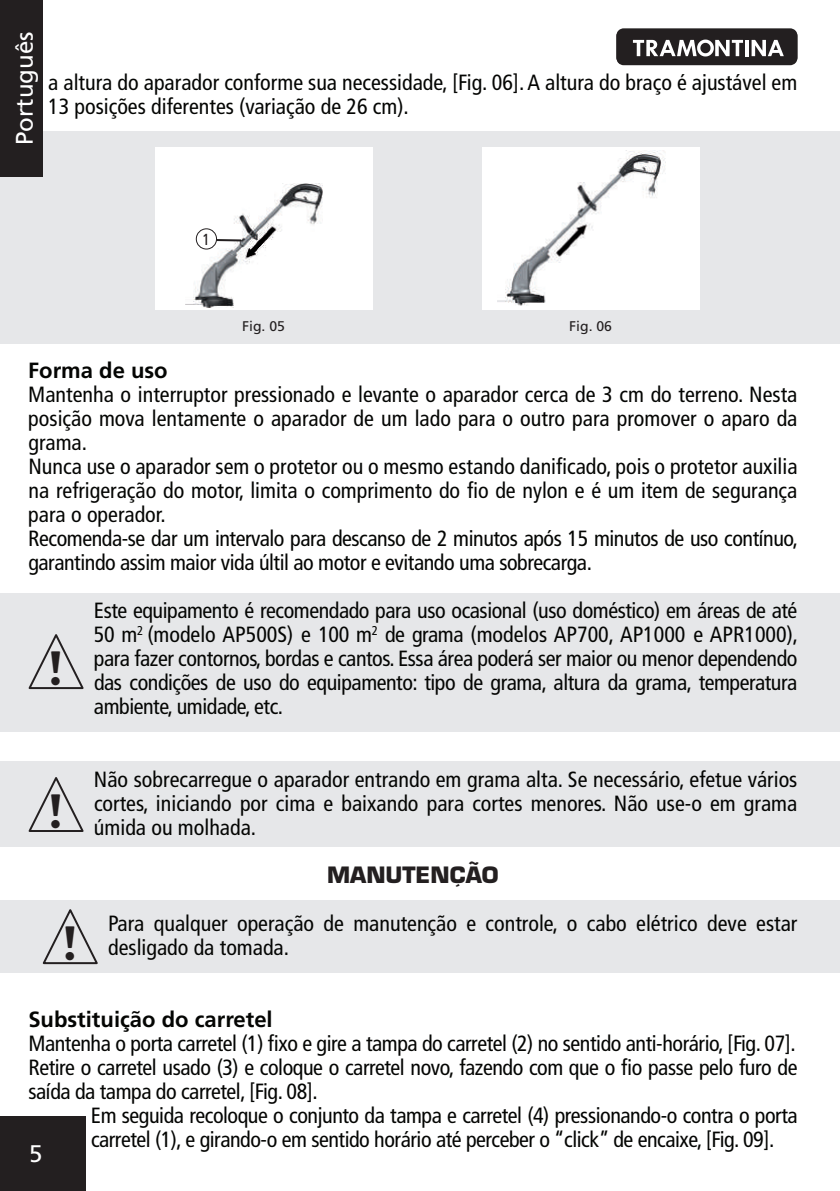
<style>
.page{position:relative;width:840px;height:1191px;background:#fff}
.page>*{position:absolute;margin:0;border:0;box-sizing:border-box;transform-origin:0 0}
.t1{font:700 47.6px "Barmeno";color:#231f20}
.t2{font:24px "Frutiger";color:#fff}
.t3{font:condensed 22px/24px "Frutiger";color:#040503}
.t4{font:condensed 22px/24px "Frutiger";letter-spacing:-.02em;color:#040503}
.t5{font:700 22px "Frutiger";color:#040503}
.t6{font:700 22px "Eurostile";color:#231f20}
.t7{font:condensed 16px "Frutiger";color:#231f20}
.t8{font:14px "Frutiger";color:#231f20}
</style>
<div class="page">
<div style="left:0;top:900px;width:839px;height:72px;background:#e6e7e9"></div>
<svg style="left:42px;top:909px;width:56px;height:56px"></svg>
<div style="left:0;top:131px;width:839px;height:213px;background:#e6e7e9"></div>
<div style="left:481px;top:147px;width:218px;height:162px;background:#fff"></div>
<img style="left:481px;top:151px;width:185px;height:155px">
<div style="left:155px;top:147px;width:217px;height:162px;background:#fff"></div>
<img style="left:185px;top:184px;width:138px;height:123px">
<hr style="left:211px;top:239px;width:30px;height:2px;background:#231f20">
<div style="left:196px;top:229px;width:20px;height:20px;background:#fff;border-radius:50%"></div>
<div style="left:196px;top:228px;width:21px;height:21px;border:1px solid #231f20;border-radius:50%"></div>
<div style="left:0;top:1116px;width:85px;height:75px;background:#231f20"></div>
<div style="left:0;top:761px;width:839px;height:85px;background:#e6e7e9"></div>
<svg style="left:28px;top:777px;width:56px;height:55px"></svg>
<div style="left:0;top:593px;width:839px;height:138px;background:#e6e7e9"></div>
<svg style="left:28px;top:634px;width:56px;height:56px"></svg>
<div style="left:0;top:0;width:43px;height:177px;background:#231f20"></div>
<svg style="left:616px;top:28px;width:181px;height:37px;background:#4f4b4c"></svg>
<p class="t2" style="left:10px;top:145px;width:115px;rotate:-90deg">Português</p>
<p class="t3" style="left:48px;top:71px;width:750px">a altura do aparador conforme sua necessidade, [Fig. 06].A altura do braço é ajustável em<br>13 posições diferentes (variação de 26 cm).</p>
<p class="t7" style="left:202px;top:230px;width:9px">1</p>
<p class="t8" style="left:242px;top:318px;width:44px">Fig. 05</p>
<p class="t8" style="left:569px;top:318px;width:44px">Fig. 06</p>
<p class="t5" style="left:28px;top:358px;width:141px">Forma de uso</p>
<p class="t3" style="left:28px;top:383px;width:771px">Mantenha o interruptor pressionado e levante o aparador cerca de 3 cm do terreno. Nesta posição mova lentamente o aparador de um lado para o outro para promover o aparo da grama.<br>Nunca use o aparador sem o protetor ou o mesmo estando danificado, pois o protetor auxilia na refrigeração do motor, limita o comprimento do fio de nylon e é um item de segurança para o operador.<br>Recomenda-se dar um intervalo para descanso de 2 minutos após 15 minutos de uso contínuo, garantindo assim maior vida últil ao motor e evitando uma sobrecarga.</p>
<p class="t3" style="left:94px;top:599px;width:705px;text-align:justify">Este equipamento é recomendado para uso ocasional (uso doméstico) em áreas de até 50 m<sup>2</sup> (modelo AP500S) e 100 m<sup>2</sup> de grama (modelos AP700, AP1000 e APR1000), para fazer contornos, bordas e cantos. Essa área poderá ser maior ou menor dependendo das condições de uso do equipamento: tipo de grama, altura da grama, temperatura ambiente, umidade, etc.</p>
<h1 class="t1" style="left:48px;top:640px;width:15px">!</h1>
<h1 class="t1" style="left:48px;top:782px;width:15px">!</h1>
<h1 class="t1" style="left:62px;top:915px;width:15px">!</h1>
<p class="t3" style="left:94px;top:767px;width:704px;text-align:justify">Não sobrecarregue o aparador entrando em grama alta. Se necessário, efetue vários cortes, iniciando por cima e baixando para cortes menores. Não use-o em grama úmida ou molhada.</p>
<p class="t6" style="left:327px;top:861px;width:171px">MANUTENÇÃO</p>
<p class="t3" style="left:108px;top:911px;width:690px">Para qualquer operação de manutenção e controle, o cabo elétrico deve estar desligado da tomada.</p>
<p class="t5" style="left:28px;top:1006px;width:246px">Substituição do carretel</p>
<p class="t3" style="left:28px;top:1031px;width:770px;text-align:justify">Mantenha o porta carretel (1) fixo e gire a tampa do carretel (2) no sentido anti-horário, [Fig. 07].<br>Retire o carretel usado (3) e coloque o carretel novo, fazendo com que o fio passe pelo furo de saída da tampa do carretel, [Fig. 08].</p>
<p class="t4" style="left:91px;top:1103px;width:707px">Em seguida recoloque o conjunto da tampa e carretel (4) pressionando-o contra o porta carretel (1), e girando-o em sentido horário até perceber o “click” de encaixe, [Fig. 09].</p>
<p class="t2" style="left:29px;top:1139px;width:15px">5</p>
</div>
